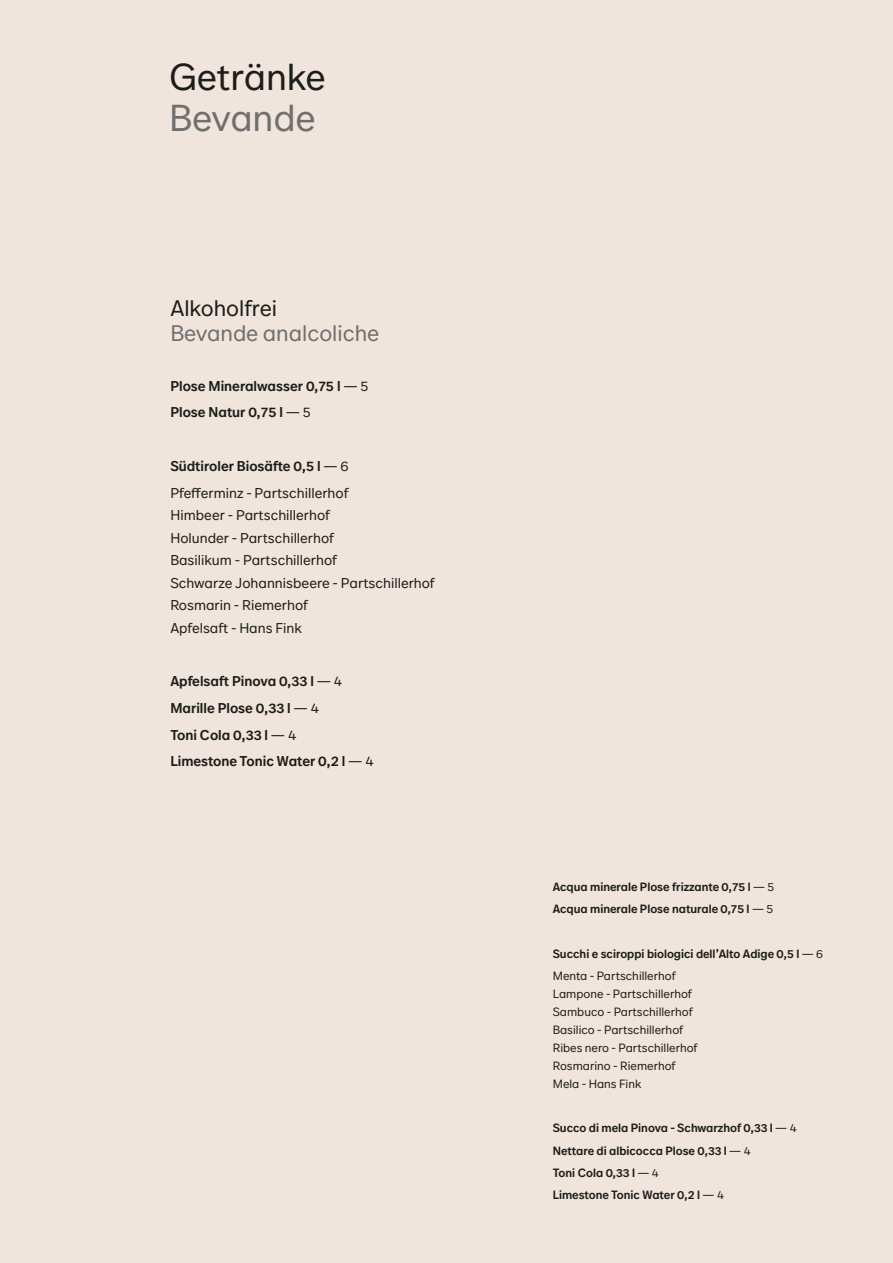
<style>
.page{position:relative;width:893px;height:1263px;background:#f0e5dd}
.page>*{position:absolute;margin:0;border:0;box-sizing:border-box;transform-origin:0 0}
.Ü1{font:37.5px "Set Classic";color:#1d1d1b}
.Ü1-2{font:37.5px "Set Classic";letter-spacing:-.005em;color:#706f6f}
.Copytext_2{font:22.5px "Set Classic";color:#706f6f}
.Copytext_2-2{font:22.5px "Set Classic";color:#1d1d1b}
.Copytext_2-3{font:14.25px/22.5px "Set Classic";color:#1d1d1b}
.Copytext_2-4{font:500 14.25px "Set Classic";color:#1d1d1b}
.Copytext_Italienisch{font:500 12px "Set Classic";color:#1d1d1b}
.Copytext_Italienisch-2{font:12px/18px "Set Classic";color:#1d1d1b}
.s1{font-weight:400}
</style>
<div class="page">
<p class="Ü1" style="left:169px;top:51px;width:158px">Getränke</p>
<p class="Ü1-2" style="left:169px;top:92px;width:148px">Bevande</p>
<p class="Copytext_2-2" style="left:170px;top:292px;width:108px">Alkoholfrei</p>
<p class="Copytext_2" style="left:170px;top:318px;width:211px">Bevande analcoliche</p>
<p class="Copytext_2-4" style="left:170px;top:376px;width:200px">Plose Mineralwasser 0,75 l <span class="s1">— 5</span></p>
<p class="Copytext_2-4" style="left:170px;top:402px;width:142px">Plose Natur 0,75 l <span class="s1">— 5</span></p>
<p class="Copytext_2-4" style="left:170px;top:456px;width:180px">Südtiroler Biosäfte 0,5 l <span class="s1">— 6</span></p>
<p class="Copytext_2-3" style="left:170px;top:481px;width:266px">Pfefferminz - Partschillerhof<br>Himbeer - Partschillerhof<br>Holunder - Partschillerhof<br>Basilikum - Partschillerhof<br>Schwarze Johannisbeere - Partschillerhof<br>Rosmarin - Riemerhof<br>Apfelsaft - Hans Fink</p>
<p class="Copytext_2-4" style="left:170px;top:671px;width:174px">Apfelsaft Pinova 0,33 l <span class="s1">— 4</span></p>
<p class="Copytext_2-4" style="left:170px;top:698px;width:150px">Marille Plose 0,33 l <span class="s1">— 4</span></p>
<p class="Copytext_2-4" style="left:170px;top:725px;width:128px">Toni Cola 0,33 l <span class="s1">— 4</span></p>
<p class="Copytext_2-4" style="left:170px;top:751px;width:205px">Limestone Tonic Water 0,2 l <span class="s1">— 4</span></p>
<p class="Copytext_Italienisch" style="left:553px;top:878px;width:223px">Acqua minerale Plose frizzante 0,75 l <span class="s1">— 5</span></p>
<p class="Copytext_Italienisch" style="left:553px;top:901px;width:222px">Acqua minerale Plose naturale 0,75 l <span class="s1">— 5</span></p>
<p class="Copytext_Italienisch" style="left:553px;top:945px;width:272px">Succhi e sciroppi biologici dell’Alto Adige 0,5 l <span class="s1">— 6</span></p>
<p class="Copytext_Italienisch-2" style="left:553px;top:967px;width:146px">Menta - Partschillerhof<br>Lampone - Partschillerhof<br>Sambuco - Partschillerhof<br>Basilico - Partschillerhof<br>Ribes nero - Partschillerhof<br>Rosmarino - Riemerhof<br>Mela - Hans Fink</p>
<p class="Copytext_Italienisch" style="left:553px;top:1120px;width:246px">Succo di mela Pinova - Schwarzhof 0,33 l <span class="s1">— 4</span></p>
<p class="Copytext_Italienisch" style="left:553px;top:1142px;width:200px">Nettare di albicocca Plose 0,33 l <span class="s1">— 4</span></p>
<p class="Copytext_Italienisch" style="left:553px;top:1164px;width:108px">Toni Cola 0,33 l <span class="s1">— 4</span></p>
<p class="Copytext_Italienisch" style="left:553px;top:1187px;width:173px">Limestone Tonic Water 0,2 l <span class="s1">— 4</span></p>
</div>
